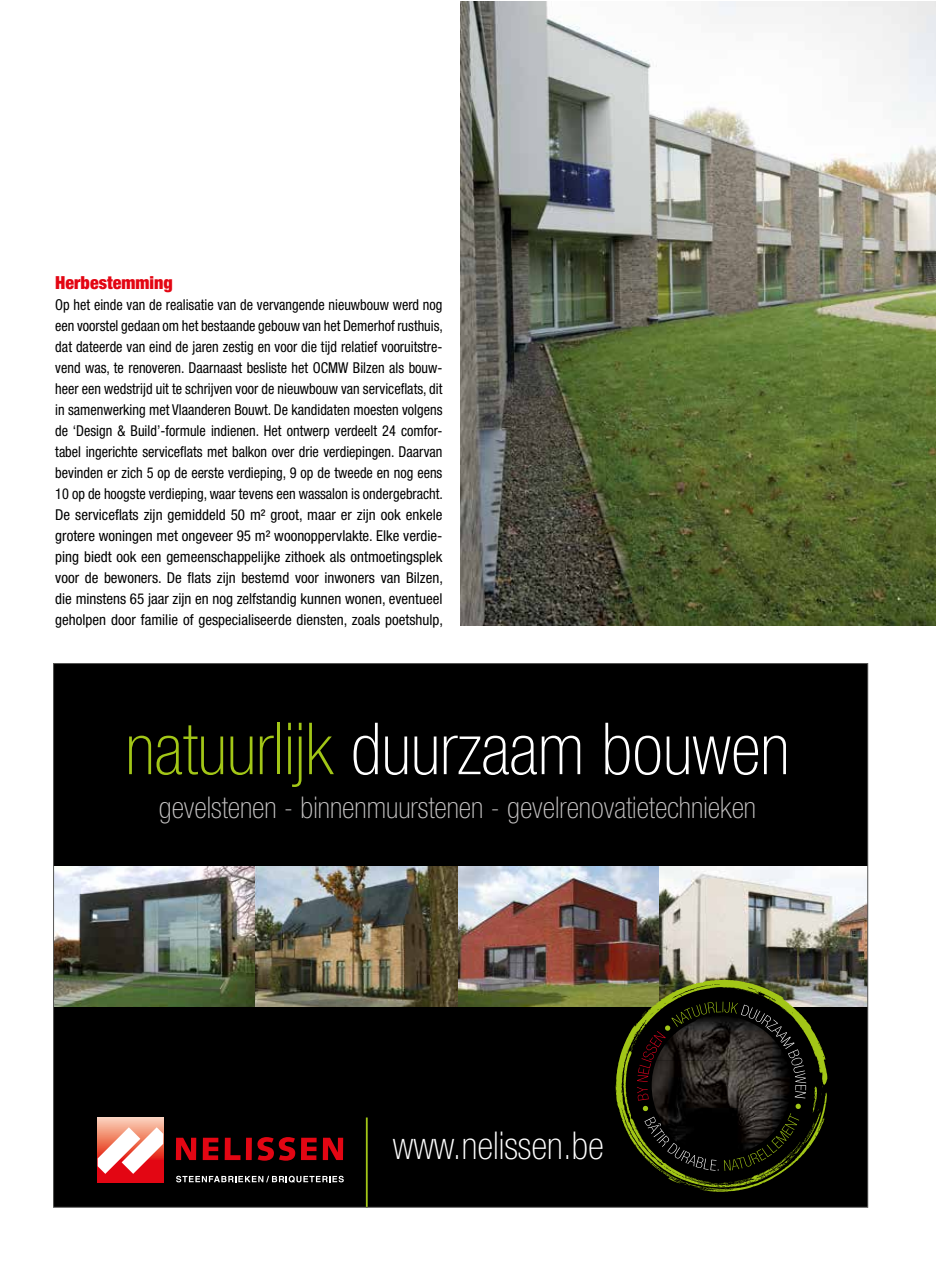
<style>
.page{position:relative;width:936px;height:1263px;background:#fff}
.page>*{position:absolute;margin:0;border:0;box-sizing:border-box;transform-origin:0 0}
.t1{font:100 condensed 72px "Helvetica Neue";color:#fff}
.t2{font:100 condensed 38.4px "Helvetica Neue";color:#fff}
.t3{font:100 condensed 30px "Helvetica Neue";color:#c5c3c3}
.t4{font:900 condensed 18px "Helvetica Neue LT Std";color:#e30613}
.t5{font:condensed 15px/21px "Helvetica Neue LT Std";color:#000;text-align:justify;scale:.95 1}
.s1{color:#a2c617}
</style>
<div class="page">
<img style="left:460px;top:1px;width:474px;height:624px">
<div style="left:54px;top:663px;width:813px;height:544px;background:#000"></div>
<hr style="left:366px;top:1117px;width:1px;height:90px;background:#a2c617">
<svg style="left:98px;top:1117px;width:65px;height:66px"></svg>
<svg style="left:176px;top:1138px;width:20px;height:22px"></svg>
<svg style="left:203px;top:1138px;width:15px;height:22px"></svg>
<svg style="left:225px;top:1138px;width:15px;height:22px"></svg>
<div style="left:246px;top:1138px;width:6px;height:22px;background:#e30613"></div>
<svg style="left:257px;top:1137px;width:38px;height:24px"></svg>
<svg style="left:301px;top:1138px;width:15px;height:22px"></svg>
<svg style="left:323px;top:1138px;width:20px;height:22px"></svg>
<svg style="left:176px;top:1176px;width:168px;height:7px"></svg>
<svg style="left:98px;top:1127px;width:65px;height:47px;background:#f5a9a3"></svg>
<img style="left:55px;top:866px;width:810px;height:141px">
<svg style="left:615px;top:979px;width:212px;height:213px"></svg>
<p class="t4" style="left:55px;top:272px;width:119px">Herbestemming</p>
<p class="t5" style="left:55px;top:294px;width:409px">Op het einde van de realisatie van de vervangende nieuwbouw werd nog een voorstel gedaan om het bestaande gebouw van het Demerhof rusthuis, dat dateerde van eind de jaren zestig en voor die tijd relatief vooruitstre&shy;vend was, te renoveren. Daarnaast besliste het OCMW Bilzen als bouw&shy;heer een wedstrijd uit te schrijven voor de nieuwbouw van serviceflats, dit in samenwerking met Vlaanderen Bouwt. De kandidaten moesten volgens de ‘Design &amp; Build’-formule indienen. Het ontwerp verdeelt 24 comfor&shy;tabel ingerichte serviceflats met balkon over drie verdiepingen. Daarvan bevinden er zich 5 op de eerste verdieping, 9 op de tweede en nog eens 10 op de hoogste verdieping, waar tevens een wassalon is ondergebracht.<br>De serviceflats zijn gemiddeld 50 m² groot, maar er zijn ook enkele grotere woningen met ongeveer 95 m² woonoppervlakte. Elke verdie&shy;ping biedt ook een gemeenschappelijke zithoek als ontmoetingsplek voor de bewoners. De flats zijn bestemd voor inwoners van Bilzen, die minstens 65 jaar zijn en nog zelfstandig kunnen wonen, eventueel geholpen door familie of gespecialiseerde diensten, zoals poetshulp,</p>
<h1 class="t1" style="left:125px;top:708px;width:665px"><span class="s1">natuurlijk</span> duurzaam bouwen</h1>
<h3 class="t3" style="left:159px;top:791px;width:598px">gevelstenen - binnenmuurstenen - gevelrenovatietechnieken</h3>
<h2 class="t2" style="left:392px;top:1124px;width:213px">www.nelissen.be</h2>
</div>
